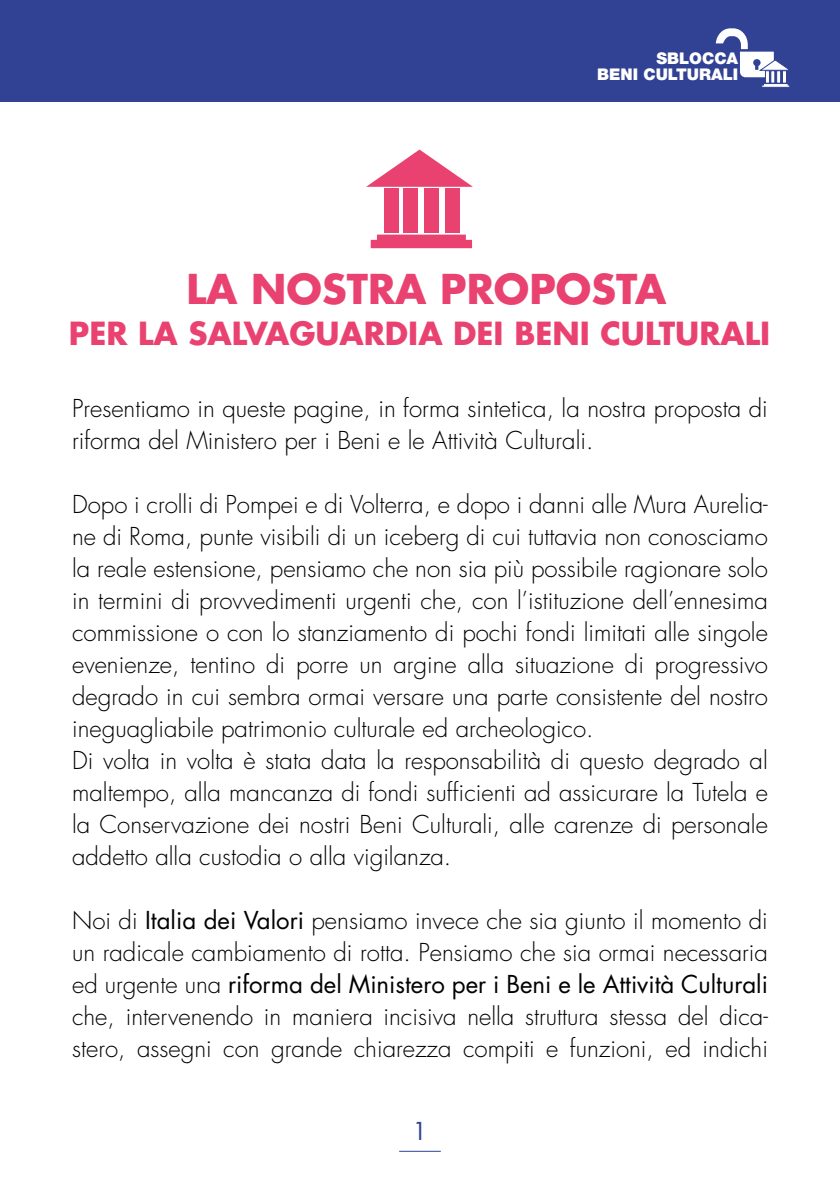
<style>
.page{position:relative;width:840px;height:1191px;background:#fff}
.page>*{position:absolute;margin:0;border:0;box-sizing:border-box;transform-origin:0 0}
.t1{font:700 40px "Futura Std";color:#e94271}
.t2{font:700 31px "Futura Std";color:#e94271}
.t3{font:300 24px/32px "Futura Std";color:#000}
.t4{font:24px "Futura Std";color:#314194}
.t5{font:900 16.2px/16.4px "Helvetica Neue LT Std";color:#fff;text-align:right}
.s1{font-weight:400}
</style>
<div class="page">
<div style="left:0;top:0;width:839px;height:102px;background:#314194"></div>
<svg style="left:715px;top:28px;width:74px;height:49px"></svg>
<svg style="left:764px;top:71px;width:5px;height:12px"></svg>
<svg style="left:770px;top:71px;width:4px;height:12px"></svg>
<svg style="left:776px;top:71px;width:4px;height:12px"></svg>
<svg style="left:781px;top:71px;width:5px;height:12px"></svg>
<svg style="left:762px;top:84px;width:27px;height:4px"></svg>
<hr style="left:399px;top:1150px;width:41px;height:1px;background:#314194">
<svg style="left:366px;top:149px;width:106px;height:38px"></svg>
<div style="left:384px;top:188px;width:14px;height:45px;background:#e94271"></div>
<div style="left:403px;top:188px;width:15px;height:45px;background:#e94271"></div>
<div style="left:424px;top:188px;width:15px;height:45px;background:#e94271"></div>
<div style="left:445px;top:188px;width:14px;height:45px;background:#e94271"></div>
<svg style="left:370px;top:235px;width:102px;height:13px"></svg>
<p class="t5" style="left:597px;top:50px;width:142px">SBLOCCA<br>BENI CULTURALI</p>
<h1 class="t1" style="left:186px;top:262px;width:481px">LA NOSTRA PROPOSTA</h1>
<p class="t2" style="left:69px;top:312px;width:702px">PER LA SALVAGUARDIA DEI BENI CULTURALI</p>
<p class="t3" style="left:72px;top:393px;width:697px">Presentiamo in queste pagine, in forma sintetica, la nostra proposta di riforma del Ministero per i Beni e le Attività Culturali.</p>
<p class="t3" style="left:72px;top:489px;width:697px">Dopo i crolli di Pompei e di Volterra, e dopo i danni alle Mura Aurelia&shy;ne di Roma, punte visibili di un iceberg di cui tuttavia non conosciamo la reale estensione, pensiamo che non sia più possibile ragionare solo in termini di provvedimenti urgenti che, con l’istituzione dell’ennesima commissione o con lo stanziamento di pochi fondi limitati alle singole evenienze, tentino di porre un argine alla situazione di progressivo degrado in cui sembra ormai versare una parte consistente del nostro ineguagliabile patrimonio culturale ed archeologico.<br>Di volta in volta è stata data la responsabilità di questo degrado al maltempo, alla mancanza di fondi sufficienti ad assicurare la Tutela e la Conservazione dei nostri Beni Culturali, alle carenze di personale addetto alla custodia o alla vigilanza.</p>
<p class="t3" style="left:72px;top:905px;width:697px;text-align:justify">Noi di <span class="s1">Italia dei Valori</span> pensiamo invece che sia giunto il momento di un radicale cambiamento di rotta. Pensiamo che sia ormai necessaria ed urgente una <span class="s1">riforma del Ministero per i Beni e le Attività Culturali </span>che, intervenendo in maniera incisiva nella struttura stessa del dica&shy;stero, assegni con grande chiarezza compiti e funzioni, ed indichi</p>
<p class="t4" style="left:412px;top:1115px;width:16px">1</p>
</div>
